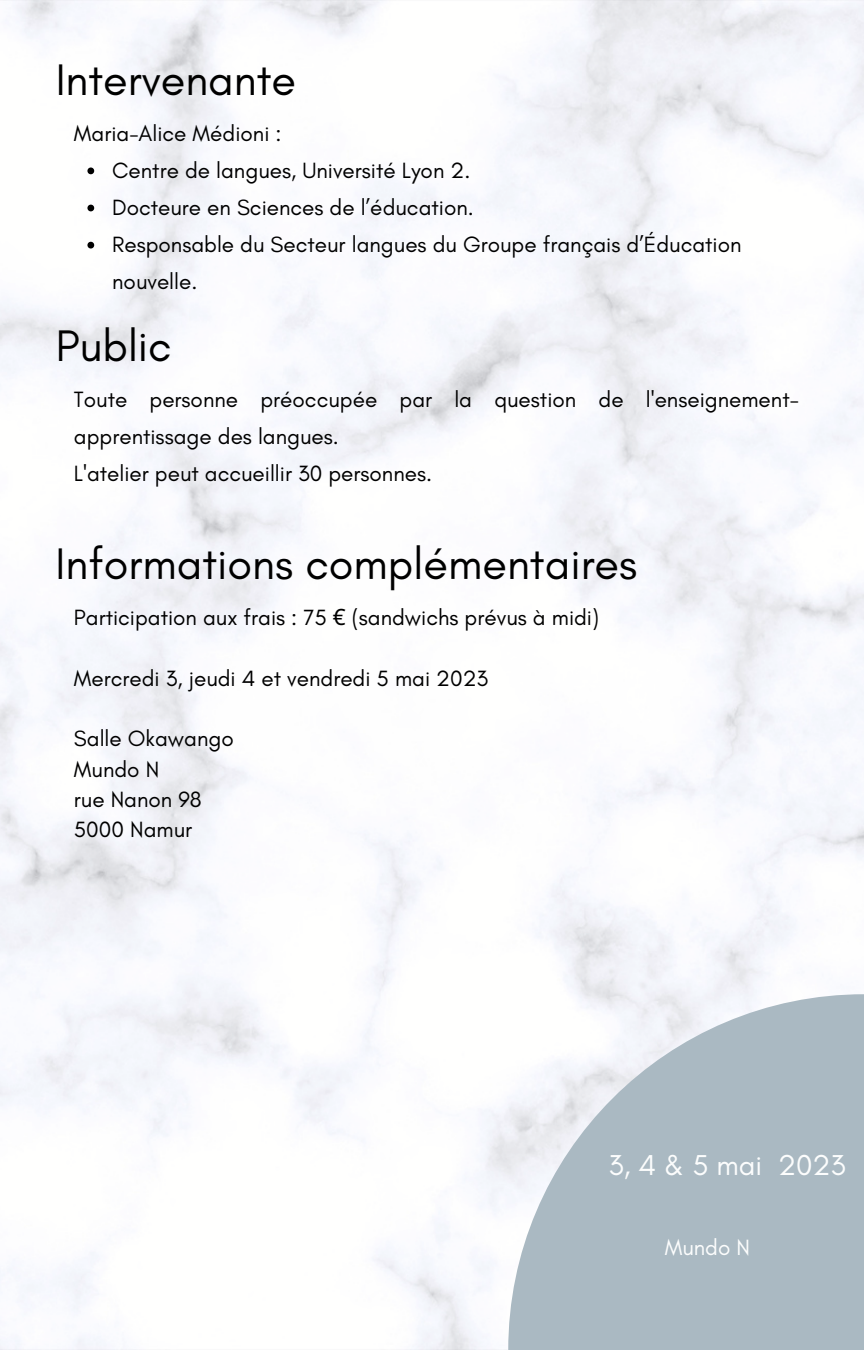
<style>
.page{position:relative;width:864px;height:1350px;background:#fff}
.page>*{position:absolute;margin:0;border:0;box-sizing:border-box;transform-origin:0 0}
.t1{font:45px "Glacial Indifference";color:#000}
.t2{font:29.25px "Glacial Indifference";color:#fcfdfd}
.t3{font:22.5px/37.1px "Glacial Indifference";color:#000}
.t4{font:22.5px "Glacial Indifference";color:#fcfdfd}
.s1{font-family:"Noto Sans"}
</style>
<div class="page">
<svg style="left:508px;top:994px;width:356px;height:356px;fill:#aab9c2"></svg>
<svg style="left:87px;top:168px;width:7px;height:6px"></svg>
<svg style="left:87px;top:205px;width:7px;height:6px"></svg>
<svg style="left:87px;top:242px;width:7px;height:7px"></svg>
<h1 class="t1" style="left:56px;top:52px;width:242px">Intervenante</h1>
<p class="t3" style="left:74px;top:114px;width:209px">Maria-Alice Médioni :</p>
<p class="t3" style="left:112px;top:151px;width:631px">Centre de langues, Université Lyon 2.<br>Docteure en Sciences de l’éducation.<br>Responsable du Secteur langues du Groupe français d’Éducation nouvelle.</p>
<h1 class="t1" style="left:56px;top:318px;width:117px">Public</h1>
<p class="t3" style="left:74px;top:380px;width:727px">Toute personne préoccupée par la question de l'enseignement&shy;apprentissage des langues.<br>L'atelier peut accueillir 30 personnes.</p>
<h1 class="t1" style="left:56px;top:536px;width:583px">Informations complémentaires</h1>
<p class="t3" style="left:74px;top:598px;width:527px">Participation aux frais : 75 <span class="s1">€</span> (sandwichs prévus à midi)</p>
<p class="t3" style="left:74px;top:659px;width:416px">Mercredi 3, jeudi 4 et vendredi 5 mai 2023</p>
<p class="t3" style="left:74px;top:723px;width:161px;line-height:30.4px">Salle Okawango<br>Mundo N<br>rue Nanon 98<br>5000 Namur</p>
<h2 class="t2" style="left:609px;top:1148px;width:239px">3, 4 &amp; 5 mai 2023</h2>
<p class="t4" style="left:665px;top:1234px;width:87px">Mundo N</p>
</div>
